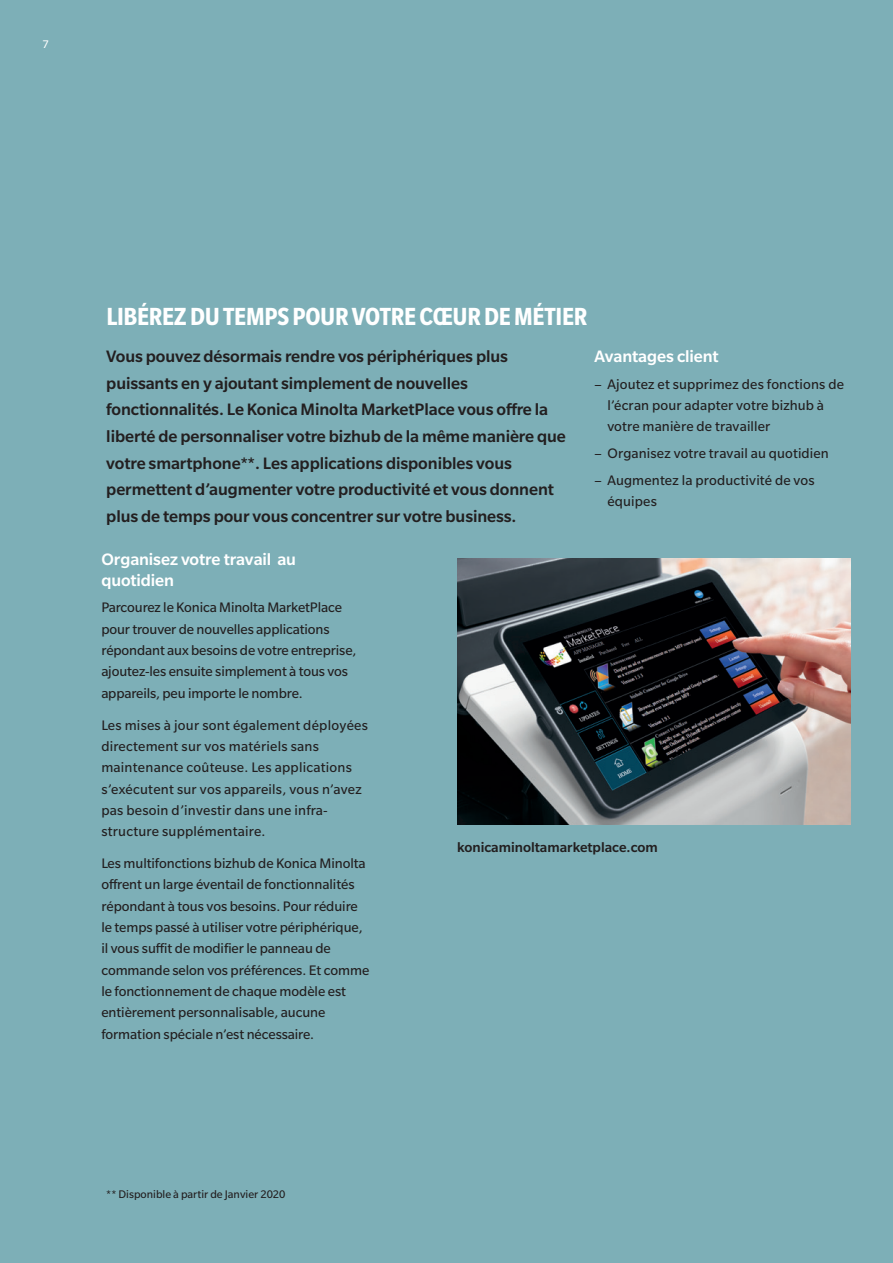
<style>
.page{position:relative;width:893px;height:1263px;background:#7dafb7}
.page>*{position:absolute;margin:0;border:0;box-sizing:border-box;transform-origin:0 0}
.t1{font:700 condensed 27px "Slate Pro";letter-spacing:-.01em;color:#fff}
.t2{font:500 18px/26.5px "Slate Pro";letter-spacing:-.005em;color:#231f20}
.t3{font:500 18px/21.3px "Slate Pro";letter-spacing:-.005em;color:#fff}
.t4{font:15px/21.3px "Slate Pro";letter-spacing:-.005em;color:#231f20}
.t5{font:15px/21.3px "Slate Pro";letter-spacing:.015em;color:#231f20}
.t6{font:500 15px "Slate Pro";color:#231f20}
.t7{font:12px "Slate Pro";color:#231f20}
.t8{font:12px "Slate Pro";color:#fff}
</style>
<div class="page">
<img style="left:457px;top:558px;width:393px;height:267px">
<p class="t8" style="left:43px;top:38px;width:8px">7</p>
<h1 class="t1" style="left:106px;top:302px;width:482px">LIBÉREZ DU TEMPS POUR VOTRE CŒUR DE MÉTIER</h1>
<p class="t2" style="left:106px;top:343px;width:461px">Vous pouvez désormais rendre vos périphériques plus puissants en y ajoutant simplement de nouvelles fonctionnalités. Le Konica Minolta MarketPlace vous offre la liberté de personnaliser votre bizhub de la même manière que votre smartphone**. Les applications disponibles vous permettent d’augmenter votre productivité et vous donnent plus de temps pour vous concentrer sur votre business.</p>
<p class="t3" style="left:595px;top:346px;width:125px">Avantages client</p>
<p class="t4" style="left:607px;top:373px;width:238px;text-indent:-13px">– Ajoutez et supprimez des fonctions de l’écran pour adapter votre bizhub à votre manière de travailler</p>
<p class="t4" style="left:595px;top:442px;width:236px">– Organisez votre travail au quotidien</p>
<p class="t4" style="left:607px;top:469px;width:209px;text-indent:-13px">– Augmentez la productivité de vos équipes</p>
<p class="t3" style="left:101px;top:548px;width:196px">Organisez votre travail au quotidien</p>
<p class="t4" style="left:101px;top:597px;width:257px">Parcourez le Konica Minolta MarketPlace pour trouver de nouvelles applications répondant aux besoins de votre entreprise, ajoutez-les ensuite simplement à tous vos appareils, peu importe le nombre.</p>
<p class="t5" style="left:101px;top:714px;width:268px">Les mises à jour sont également déployées directement sur vos matériels sans maintenance coûteuse. Les applications s’exécutent sur vos appareils, vous n’avez pas besoin d’investir dans une infra&shy;structure supplémentaire.</p>
<p class="t4" style="left:101px;top:852px;width:269px">Les multifonctions bizhub de Konica Minolta offrent un large éventail de fonctionnalités répondant à tous vos besoins. Pour réduire le temps passé à utiliser votre périphérique, il vous suffit de modifier le panneau de commande selon vos préférences. Et comme le fonctionnement de chaque modèle est entièrement personnalisable, aucune formation spéciale n’est nécessaire.</p>
<p class="t7" style="left:106px;top:1188px;width:181px">** Disponible à partir de Janvier 2020</p>
<p class="t6" style="left:457px;top:839px;width:202px">konicaminoltamarketplace.com</p>
</div>
